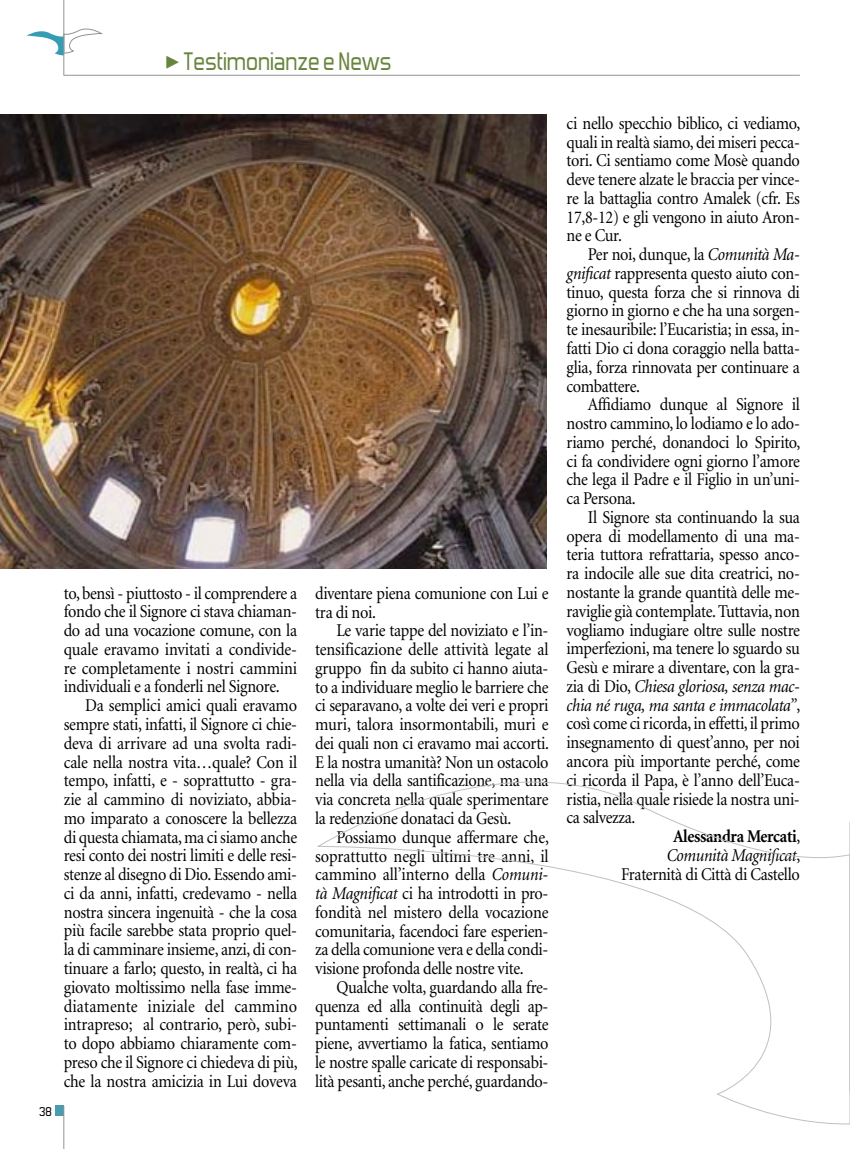
<style>
.page{position:relative;width:851px;height:1149px;background:#fff}
.page>*{position:absolute;margin:0;border:0;box-sizing:border-box;transform-origin:0 0}
.t1{font:29.85px "Forgotten Futurist";color:#68853e;scale:.95 1}
.t2{font:18px/18.8px "Minion";letter-spacing:-.02em;color:#000;text-align:justify;scale:.9 1}
.t3{font:italic 18px "Minion";letter-spacing:-.02em;color:#000;scale:.9 1}
.t4{font:18px "Minion";letter-spacing:.01em;color:#000;scale:.9 1}
.t5{font:700 18px "Minion";letter-spacing:-.02em;color:#000;scale:.9 1}
.t6{font:15px "Forgotten Futurist";color:#000}
.s1{font-style:italic}
.s2{font-style:normal}
.s3{font-weight:400}
</style>
<div class="page">
<div style="left:55px;top:1105px;width:9px;height:10px;background:#499bb0"></div>
<svg style="left:26px;top:27px;width:76px;height:28px"></svg>
<hr style="left:64px;top:0;width:1px;height:75px;background:#939393">
<hr style="left:64px;top:75px;width:735px;height:1px;background:#939393">
<hr style="left:64px;top:1105px;width:1px;height:43px;background:#939393">
<svg style="left:849px;top:822px;width:1px;height:270px"></svg>
<svg style="left:317px;top:781px;width:532px;height:343px"></svg>
<img style="left:0;top:115px;width:547px;height:453px">
<h1 class="t1" style="left:183px;top:49px;width:220px">Testimonianze e News</h1>
<p class="t6" style="left:39px;top:1104px;width:14px">38</p>
<p class="t2" style="left:64px;top:584px;width:261px">to, bensì - piuttosto - il comprendere a</p>
<p class="t2" style="left:64px;top:602px;width:261px">fondo che il Signore ci stava chiaman-</p>
<p class="t2" style="left:64px;top:621px;width:261px">do ad una vocazione comune, con la</p>
<p class="t2" style="left:64px;top:640px;width:261px">quale eravamo invitati a condivide-</p>
<p class="t2" style="left:64px;top:659px;width:261px">re completamente i nostri cammini</p>
<p class="t2" style="left:64px;top:677px;width:241px">individuali e a fonderli nel Signore.</p>
<p class="t2" style="left:85px;top:696px;width:237px">Da semplici amici quali eravamo</p>
<p class="t2" style="left:64px;top:715px;width:261px">sempre stati, infatti, il Signore ci chie-</p>
<p class="t2" style="left:64px;top:734px;width:261px">deva di arrivare ad una svolta radi-</p>
<p class="t2" style="left:64px;top:752px;width:261px">cale nella nostra vita…quale? Con il</p>
<p class="t2" style="left:64px;top:771px;width:261px">tempo, infatti, e - soprattutto - gra-</p>
<p class="t2" style="left:64px;top:790px;width:261px">zie al cammino di noviziato, abbia-</p>
<p class="t2" style="left:64px;top:809px;width:260px">mo imparato a conoscere la bellezza</p>
<p class="t2" style="left:64px;top:827px;width:261px">di questa chiamata, ma ci siamo anche</p>
<p class="t2" style="left:64px;top:846px;width:261px">resi conto dei nostri limiti e delle resi-</p>
<p class="t2" style="left:64px;top:865px;width:261px">stenze al disegno di Dio. Essendo ami-</p>
<p class="t2" style="left:64px;top:884px;width:261px">ci da anni, infatti, credevamo - nella</p>
<p class="t2" style="left:64px;top:902px;width:261px">nostra sincera ingenuità - che la cosa</p>
<p class="t2" style="left:64px;top:921px;width:261px">più facile sarebbe stata proprio quel-</p>
<p class="t2" style="left:64px;top:940px;width:261px">la di camminare insieme, anzi, di con-</p>
<p class="t2" style="left:64px;top:959px;width:261px">tinuare a farlo; questo, in realtà, ci ha</p>
<p class="t2" style="left:64px;top:978px;width:261px">giovato moltissimo nella fase imme-</p>
<p class="t4" style="left:64px;top:996px;width:261px">diatamente iniziale del cammino</p>
<p class="t2" style="left:64px;top:1015px;width:261px">intrapreso; al contrario, però, subi-</p>
<p class="t2" style="left:64px;top:1034px;width:261px">to dopo abbiamo chiaramente com-</p>
<p class="t2" style="left:64px;top:1053px;width:261px">preso che il Signore ci chiedeva di più,</p>
<p class="t2" style="left:64px;top:1071px;width:260px">che la nostra amicizia in Lui doveva</p>
<p class="t2" style="left:315px;top:584px;width:261px">diventare piena comunione con Lui e tra di noi.</p>
<p class="t2" style="left:315px;top:621px;width:261px;text-indent:21px">Le varie tappe del noviziato e l’in&shy;tensificazione delle attività legate al gruppo fin da subito ci hanno aiuta&shy;to a individuare meglio le barriere che ci separavano, a volte dei veri e propri muri, talora insormontabili, muri e dei quali non ci eravamo mai accorti.<br>E la nostra umanità? Non un ostacolo nella via della santificazione, ma una via concreta nella quale sperimentare la redenzione donataci da Gesù.</p>
<p class="t2" style="left:315px;top:828px;width:261px;text-indent:21px">Possiamo dunque affermare che, soprattutto negli ultimi tre anni, il cammino all’interno della <span class="s1">Comuni&shy;tà Magnificat</span> ci ha introdotti in pro&shy;fondità nel mistero della vocazione comunitaria, facendoci fare esperien&shy;za della comunione vera e della condi&shy;visione profonda delle nostre vite.</p>
<p class="t2" style="left:315px;top:978px;width:261px;text-indent:21px">Qualche volta, guardando alla fre&shy;quenza ed alla continuità degli ap&shy;puntamenti settimanali o le serate piene, avvertiamo la fatica, sentiamo le nostre spalle caricate di responsabi&shy;lità pesanti, anche perché, guardando-</p>
<p class="t2" style="left:566px;top:114px;width:261px">ci nello specchio biblico, ci vediamo, quali in realtà siamo, dei miseri pecca&shy;tori. Ci sentiamo come Mosè quando deve tenere alzate le braccia per vince&shy;re la battaglia contro Amalek (cfr. Es 17,8-12) e gli vengono in aiuto Aron&shy;ne e Cur.</p>
<p class="t2" style="left:566px;top:245px;width:261px;text-indent:21px">Per noi, dunque, la <span class="s1">Comunità Ma&shy;gnificat</span> rappresenta questo aiuto con&shy;tinuo, questa forza che si rinnova di giorno in giorno e che ha una sorgen&shy;te inesauribile: l’Eucaristia; in essa, in&shy;fatti Dio ci dona coraggio nella batta&shy;glia, forza rinnovata per continuare a combattere.</p>
<p class="t2" style="left:566px;top:396px;width:261px;text-indent:21px">Affidiamo dunque al Signore il nostro cammino, lo lodiamo e lo ado&shy;riamo perché, donandoci lo Spirito, ci fa condividere ogni giorno l’amore che lega il Padre e il Figlio in un’uni&shy;ca Persona.</p>
<p class="t2" style="left:587px;top:508px;width:237px">Il Signore sta continuando la sua</p>
<p class="t2" style="left:566px;top:527px;width:261px">opera di modellamento di una ma-</p>
<p class="t2" style="left:566px;top:546px;width:261px">teria tuttora refrattaria, spesso anco-</p>
<p class="t2" style="left:566px;top:564px;width:261px">ra indocile alle sue dita creatrici, no-</p>
<p class="t2" style="left:566px;top:583px;width:261px">nostante la grande quantità delle me-</p>
<p class="t2" style="left:566px;top:602px;width:261px">raviglie già contemplate. Tuttavia, non</p>
<p class="t2" style="left:566px;top:621px;width:261px">vogliamo indugiare oltre sulle nostre</p>
<p class="t2" style="left:566px;top:639px;width:261px">imperfezioni, ma tenere lo sguardo su</p>
<p class="t2" style="left:566px;top:658px;width:261px">Gesù e mirare a diventare, con la gra-</p>
<p class="t3" style="left:566px;top:677px;width:261px"><span class="s2">zia di Dio,</span> Chiesa gloriosa, senza mac-</p>
<p class="t3" style="left:566px;top:695px;width:261px">chia né ruga, ma santa e immacolata”<span class="s2">,</span></p>
<p class="t2" style="left:566px;top:714px;width:261px">così come ci ricorda, in effetti, il primo</p>
<p class="t2" style="left:566px;top:733px;width:261px">insegnamento di quest’anno, per noi</p>
<p class="t2" style="left:566px;top:752px;width:261px">ancora più importante perché, come</p>
<p class="t2" style="left:566px;top:771px;width:261px">ci ricorda il Papa, è l’anno dell’Euca-</p>
<p class="t2" style="left:566px;top:789px;width:261px">ristia, nella quale risiede la nostra uni-</p>
<p class="t2" style="left:566px;top:808px;width:78px">ca salvezza.</p>
<p class="t5" style="left:673px;top:826px;width:143px">Alessandra Mercati<span class="s3">,</span></p>
<p class="t3" style="left:666px;top:845px;width:150px">Comunità Magnificat<span class="s2">,</span></p>
<p class="t2" style="left:621px;top:864px;width:200px">Fraternità di Città di Castello</p>
</div>
